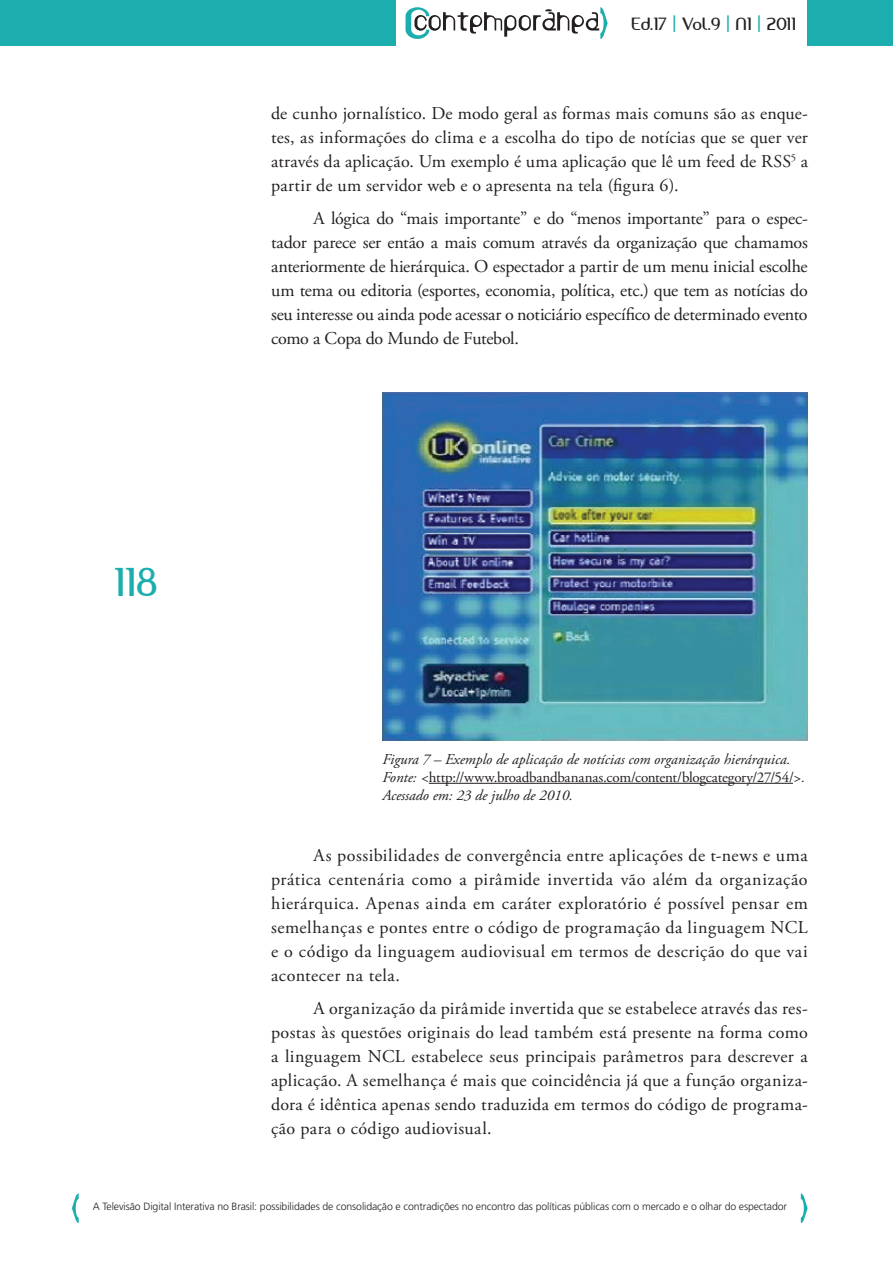
<style>
.page{position:relative;width:893px;height:1263px;background:#fff}
.page>*{position:absolute;margin:0;border:0;box-sizing:border-box;transform-origin:0 0}
.t1{font:37.5px "Amerika Sans";color:#1cadae}
.t2{font:18px/24px "Adobe Garamond Pro";letter-spacing:.015em;color:#231f20;text-align:justify}
.t3{font:16.5px "Amerika Sans";color:#231f20}
.t4{font:italic 15px/18px "Adobe Garamond Pro";color:#231f20}
.t5{font:300 10.5px "Frutiger";letter-spacing:-.01em;color:#231f20}
.s1{color:#1cadae}
.s2{font-style:normal}
</style>
<div class="page">
<svg style="left:72px;top:1193px;width:7px;height:30px"></svg>
<svg style="left:801px;top:1193px;width:7px;height:30px"></svg>
<svg style="left:405px;top:7px;width:203px;height:32px"></svg>
<div style="left:0;top:0;width:395px;height:46px;background:#1cadae"></div>
<div style="left:808px;top:0;width:85px;height:46px;background:#1cadae"></div>
<img style="left:382px;top:393px;width:426px;height:348px">
<hr style="left:429px;top:783px;width:364px;height:1px;background:#231f20">
<p class="t3" style="left:631px;top:13px;width:166px">Ed.17 <span class="s1">|</span> Vol.9 <span class="s1">|</span> N1 <span class="s1">|</span> 2011</p>
<h1 class="t1" style="left:113px;top:558px;width:46px">118</h1>
<p class="t2" style="left:271px;top:102px;width:538px">de cunho jornalístico. De modo geral as formas mais comuns são as enque&shy;tes, as informações do clima e a escolha do tipo de notícias que se quer ver através da aplicação. Um exemplo é uma aplicação que lê um feed de RSS<sup>5</sup> a partir de um servidor web e o apresenta na tela (figura 6).</p>
<p class="t2" style="left:271px;top:207px;width:538px;text-indent:43px">A lógica do “mais importante” e do “menos importante” para o espec&shy;tador parece ser então a mais comum através da organização que chamamos anteriormente de hierárquica. O espectador a partir de um menu inicial escolhe um tema ou editoria (esportes, economia, política, etc.) que tem as notícias do seu interesse ou ainda pode acessar o noticiário específico de determinado evento como a Copa do Mundo de Futebol.</p>
<p class="t4" style="left:382px;top:750px;width:424px">Figura 7 – Exemplo de aplicação de notícias com organização hierárquica.<br>Fonte: &lt;<span class="s2">http://www.broadbandbananas.com/content/blogcategory/27/54/</span>&gt;.<br>Acessado em: 23 de julho de 2010.</p>
<p class="t2" style="left:271px;top:844px;width:538px;text-indent:43px">As possibilidades de convergência entre aplicações de t-news e uma prática centenária como a pirâmide invertida vão além da organização hierárquica. Apenas ainda em caráter exploratório é possível pensar em semelhanças e pontes entre o código de programação da linguagem NCL e o código da linguagem audiovisual em termos de descrição do que vai acontecer na tela.</p>
<p class="t2" style="left:271px;top:997px;width:538px;text-indent:43px">A organização da pirâmide invertida que se estabelece através das res&shy;postas às questões originais do lead também está presente na forma como a linguagem NCL estabelece seus principais parâmetros para descrever a aplicação. A semelhança é mais que coincidência já que a função organiza&shy;dora é idêntica apenas sendo traduzida em termos do código de programa&shy;ção para o código audiovisual.</p>
<p class="t5" style="left:93px;top:1200px;width:696px">A Televisão Digital Interativa no Brasil: possibilidades de consolidação e contradições no encontro das políticas públicas com o mercado e o olhar do espectador</p>
</div>
